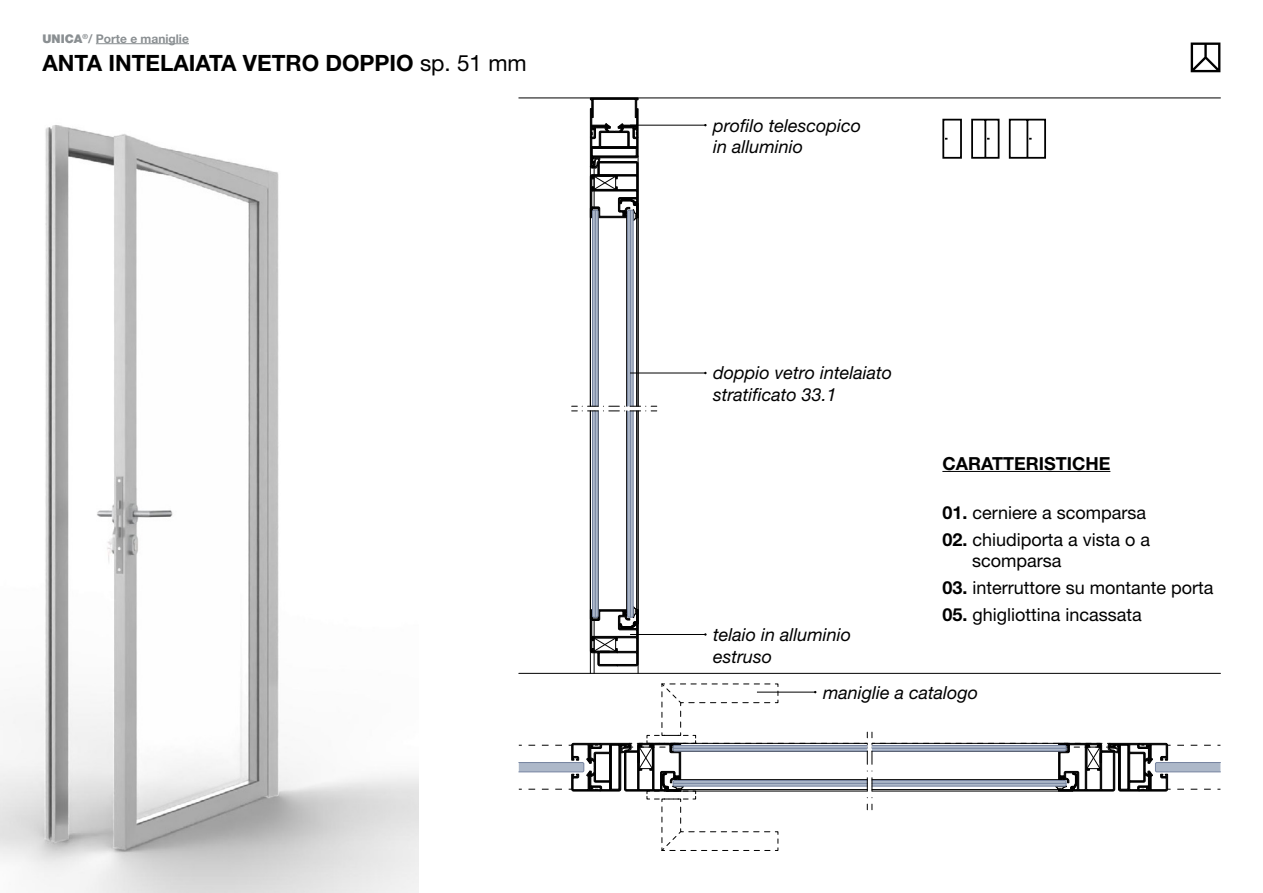
<style>
.page{position:relative;width:1263px;height:893px;background:#fff}
.page>*{position:absolute;margin:0;border:0;box-sizing:border-box;transform-origin:0 0}
.t1{font:700 22.5px "Helvetica Neue LT Std";color:#000}
.t2{font:italic 18px/21.6px "Helvetica Neue LT Std";color:#000}
.t3{font:18px/21.6px "Helvetica Neue LT Std";color:#000}
.t4{font:700 18px "Helvetica Neue LT Std";color:#000}
.t5{font:700 12px "Helvetica Neue LT Std";color:#8a8f92}
.s1{font-weight:900}
.s2{font-weight:400}
.s3{font-weight:700}
</style>
<div class="page">
<hr style="left:519px;top:97px;width:701px;height:1px;background:#000">
<hr style="left:519px;top:673px;width:701px;height:1px;background:#000">
<svg style="left:572px;top:97px;width:85px;height:569px"></svg>
<img style="left:0;top:125px;width:419px;height:768px">
<svg style="left:942px;top:118px;width:104px;height:41px"></svg>
<hr style="left:96px;top:43px;width:93px;height:1px;background:#8a8f92">
<hr style="left:942px;top:471px;width:168px;height:1px;background:#000">
<hr style="left:630px;top:125px;width:75px;height:1px;background:#000">
<hr style="left:630px;top:373px;width:75px;height:1px;background:#000">
<hr style="left:630px;top:634px;width:75px;height:1px;background:#000">
<svg style="left:518px;top:683px;width:703px;height:168px"></svg>
<svg style="left:1191px;top:43px;width:29px;height:29px"></svg>
<p class="t5" style="left:43px;top:31px;width:148px"><span class="s1">UNICA</span><sup>®</sup>/ Porte e maniglie</p>
<p class="t1" style="left:43px;top:49px;width:486px">ANTA INTELAIATA VETRO DOPPIO <span class="s2">sp. 51 mm</span></p>
<p class="t2" style="left:713px;top:114px;width:149px">profilo telescopico in alluminio</p>
<p class="t2" style="left:713px;top:362px;width:181px">doppio vetro intelaiato stratificato 33.1</p>
<p class="t2" style="left:713px;top:623px;width:140px">telaio in alluminio estruso</p>
<p class="t4" style="left:942px;top:452px;width:169px">CARATTERISTICHE</p>
<p class="t3" style="left:942px;top:501px;width:205px"><span class="s3">01.</span> cerniere a scomparsa</p>
<p class="t3" style="left:972px;top:528px;width:179px;text-indent:-30px"><span class="s3">02.</span> chiudiporta a vista o a scomparsa</p>
<p class="t3" style="left:942px;top:577px;width:273px"><span class="s3">03.</span> interruttore su montante porta</p>
<p class="t3" style="left:942px;top:604px;width:201px"><span class="s3">05.</span> ghigliottina incassata</p>
<p class="t2" style="left:823px;top:681px;width:157px">maniglie a catalogo</p>
</div>
